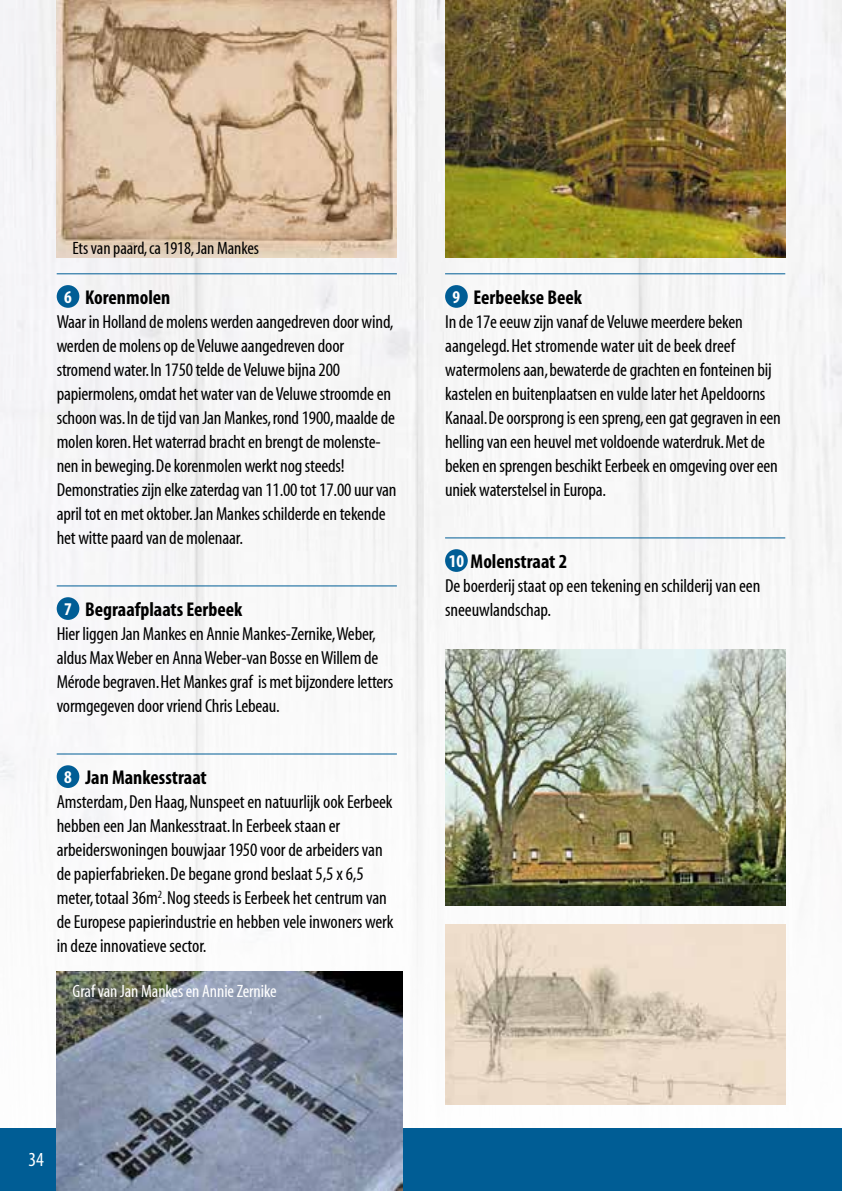
<style>
.page{position:relative;width:842px;height:1191px;background:#fff}
.page>*{position:absolute;margin:0;border:0;box-sizing:border-box;transform-origin:0 0}
.t1{font:700 condensed 20px "Myriad Pro";color:#000}
.t2{font:condensed 20px "Myriad Pro";color:#fff}
.t3{font:condensed 19px/24px "Myriad";letter-spacing:-.01em;color:#000}
.t4{font:condensed 18px "Myriad";letter-spacing:-.005em;color:#fff}
.t5{font:condensed 18px "Myriad";letter-spacing:-.005em;color:#000}
.s1{font-size:18px;color:#fff}
</style>
<div class="page">
<img style="left:0;top:0;width:842px;height:1128px">
<hr style="left:445px;top:273px;width:340px;height:1px;background:#005d95">
<hr style="left:445px;top:537px;width:340px;height:1px;background:#005d95">
<div style="left:445px;top:285px;width:23px;height:23px;background:#005d95;border-radius:50%"></div>
<div style="left:445px;top:549px;width:23px;height:23px;background:#005d95;border-radius:50%"></div>
<div style="left:0;top:1128px;width:842px;height:63px;background:#005d95"></div>
<hr style="left:57px;top:273px;width:340px;height:1px;background:#005d95">
<hr style="left:57px;top:585px;width:340px;height:1px;background:#005d95">
<hr style="left:57px;top:753px;width:340px;height:1px;background:#005d95">
<div style="left:57px;top:285px;width:22px;height:23px;background:#005d95;border-radius:50%"></div>
<div style="left:57px;top:597px;width:22px;height:23px;background:#005d95;border-radius:50%"></div>
<div style="left:57px;top:765px;width:22px;height:23px;background:#005d95;border-radius:50%"></div>
<img style="left:57px;top:0;width:340px;height:258px">
<img style="left:445px;top:0;width:340px;height:258px">
<img style="left:445px;top:649px;width:340px;height:256px">
<img style="left:57px;top:971px;width:346px;height:220px">
<img style="left:445px;top:924px;width:340px;height:180px">
<p class="t5" style="left:73px;top:239px;width:188px">Ets van paard, ca 1918, Jan Mankes</p>
<p class="t1" style="left:64px;top:285px;width:108px"><span class="s1">6</span> Korenmolen</p>
<p class="t3" style="left:57px;top:310px;width:341px">Waar in Holland de molens werden aangedreven door wind, werden de molens op de Veluwe aangedreven door stromend water. In 1750 telde de Veluwe bijna 200 papiermolens, omdat het water van de Veluwe stroomde en schoon was. In de tijd van Jan Mankes, rond 1900, maalde de molen koren. Het waterrad bracht en brengt de molenste&shy;nen in beweging. De korenmolen werkt nog steeds!<br>Demonstraties zijn elke zaterdag van 11.00 tot 17.00 uur van april tot en met oktober. Jan Mankes schilderde en tekende het witte paard van de molenaar.</p>
<p class="t1" style="left:64px;top:597px;width:180px"><span class="s1">7</span> Begraafplaats Eerbeek</p>
<p class="t3" style="left:57px;top:622px;width:338px">Hier liggen Jan Mankes en Annie Mankes-Zernike,Weber, aldus Max Weber en Anna Weber-van Bosse en Willem de Mérode begraven. Het Mankes graf is met bijzondere letters vormgegeven door vriend Chris Lebeau.</p>
<p class="t1" style="left:64px;top:765px;width:144px"><span class="s1">8</span> Jan Mankesstraat</p>
<p class="t3" style="left:57px;top:790px;width:338px">Amsterdam, Den Haag, Nunspeet en natuurlijk ook Eerbeek hebben een Jan Mankesstraat. In Eerbeek staan er arbeiderswoningen bouwjaar 1950 voor de arbeiders van de papierfabrieken. De begane grond beslaat 5,5 x 6,5 meter, totaal 36m<sup>2</sup>. Nog steeds is Eerbeek het centrum van de Europese papierindustrie en hebben vele inwoners werk in deze innovatieve sector.</p>
<p class="t4" style="left:73px;top:982px;width:206px">Graf van Jan Mankes en Annie Zernike</p>
<p class="t1" style="left:453px;top:285px;width:131px"><span class="s1">9</span> Eerbeekse Beek</p>
<p class="t3" style="left:445px;top:310px;width:337px">In de 17e eeuw zijn vanaf de Veluwe meerdere beken aangelegd. Het stromende water uit de beek dreef watermolens aan, bewaterde de grachten en fonteinen bij kastelen en buitenplaatsen en vulde later het Apeldoorns Kanaal. De oorsprong is een spreng, een gat gegraven in een helling van een heuvel met voldoende waterdruk. Met de beken en sprengen beschikt Eerbeek en omgeving over een uniek waterstelsel in Europa.</p>
<p class="t1" style="left:449px;top:549px;width:120px"><span class="s1">10</span> Molenstraat 2</p>
<p class="t3" style="left:445px;top:574px;width:317px">De boerderij staat op een tekening en schilderij van een sneeuwlandschap.</p>
<p class="t2" style="left:28px;top:1147px;width:17px">34</p>
</div>
